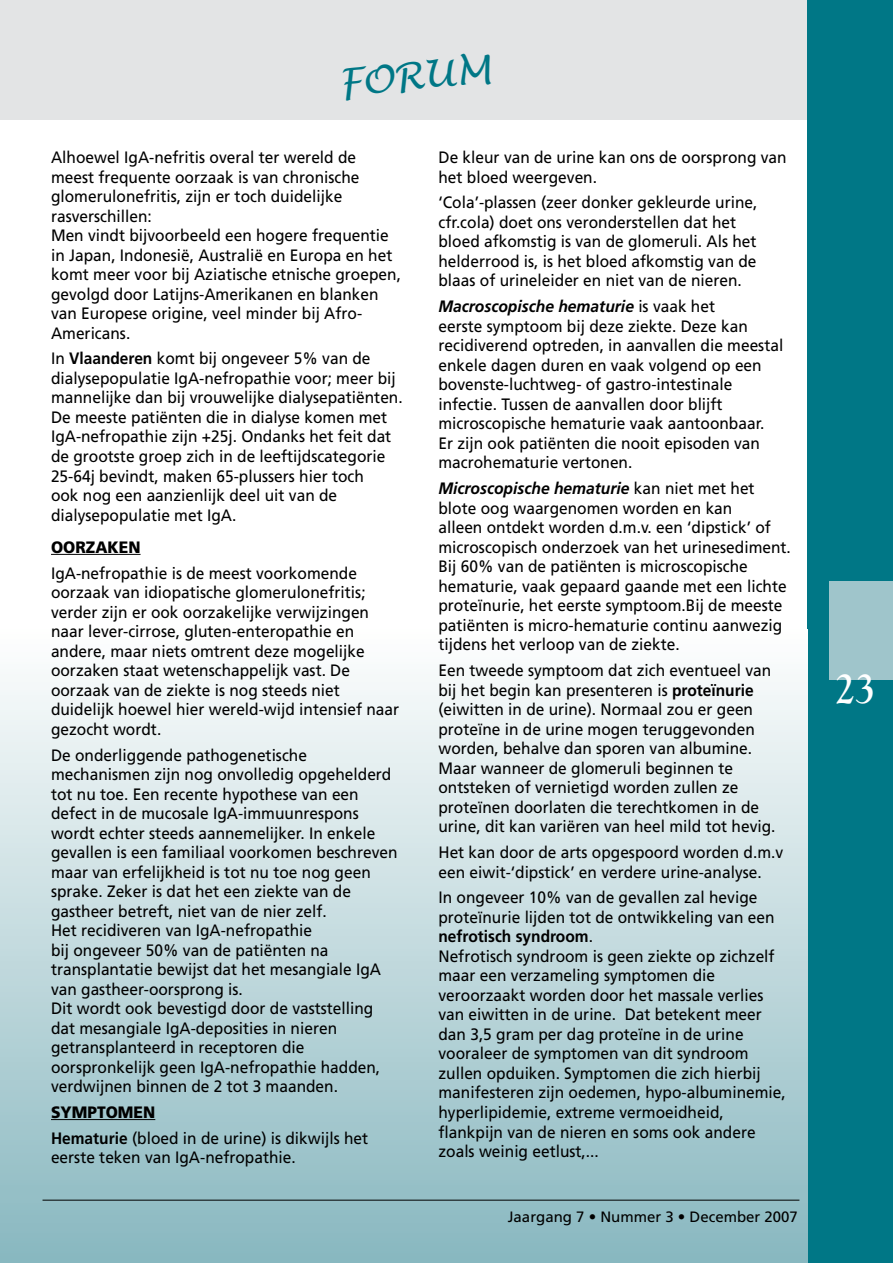
<style>
.page{position:relative;width:893px;height:1263px;background:#fff}
.page>*{position:absolute;margin:0;border:0;box-sizing:border-box;transform-origin:0 0}
.t1{font:700 45px "Goudy Old Style T";color:#fff;scale:.9 1}
.t2{font:italic 37.65px "Lucida Handwriting";color:#007786}
.t3{font:16.5px/19.5px "Frutiger LT";color:#000;scale:.94 1}
.t4{font:900 16.5px "Frutiger LT";color:#000;scale:.95 1}
.t5{font:15px "Frutiger LT";color:#000}
.s1{font-weight:700}
.s2{font-weight:900}
.s3{font-weight:700;font-style:italic}
</style>
<div class="page">
<div style="left:0;top:0;width:893px;height:119px;background:#e3e4e5"></div>
<div style="left:808px;top:0;width:85px;height:1263px;background:#007786"></div>
<div style="left:829px;top:581px;width:64px;height:98px;background:#9fc5cb"></div>
<div style="left:0;top:629px;width:808px;height:634px;background:linear-gradient(to bottom,#fffffe,#88b7bf)"></div>
<hr style="left:43px;top:1200px;width:756px;height:1px;background:#000">
<hr style="left:51px;top:554px;width:90px;height:1px;background:#000">
<hr style="left:51px;top:1119px;width:104px;height:1px;background:#000">
<h2 class="t2" style="left:336px;top:60px;width:154px;rotate:-5deg">FORUM</h2>
<p class="t3" style="left:51px;top:148px;width:374px">Alhoewel IgA-nefritis overal ter wereld de meest frequente oorzaak is van chronische glomerulonefritis, zijn er toch duidelijke rasverschillen:<br>Men vindt bijvoorbeeld een hogere frequentie in Japan, Indonesië, Australië en Europa en het komt meer voor bij Aziatische etnische groepen, gevolgd door Latijns-Amerikanen en blanken van Europese origine, veel minder bij Afro-Americans.</p>
<p class="t3" style="left:51px;top:349px;width:376px">In <span class="s1">Vlaanderen</span> komt bij ongeveer 5% van de dialysepopulatie IgA-nefropathie voor; meer bij mannelijke dan bij vrouwelijke dialysepatiënten.<br>De meeste patiënten die in dialyse komen met IgA-nefropathie zijn +25j. Ondanks het feit dat de grootste groep zich in de leeftijdscategorie 25-64j bevindt, maken 65-plussers hier toch<br>ook nog een aanzienlijk deel uit van de dialysepopulatie met IgA.</p>
<p class="t4" style="left:51px;top:537px;width:96px">OORZAKEN</p>
<p class="t3" style="left:51px;top:563px;width:372px">IgA-nefropathie is de meest voorkomende oorzaak van idiopatische glomerulonefritis; verder zijn er ook oorzakelijke verwijzingen naar lever-cirrose, gluten-enteropathie en andere, maar niets omtrent deze mogelijke oorzaken staat wetenschappelijk vast. De oorzaak van de ziekte is nog steeds niet duidelijk hoewel hier wereld-wijd intensief naar gezocht wordt.</p>
<p class="t3" style="left:51px;top:745px;width:370px">De onderliggende pathogenetische mechanismen zijn nog onvolledig opgehelderd tot nu toe. Een recente hypothese van een defect in de mucosale IgA-immuunrespons wordt echter steeds aannemelijker. In enkele gevallen is een familiaal voorkomen beschreven maar van erfelijkheid is tot nu toe nog geen sprake. Zeker is dat het een ziekte van de gastheer betreft, niet van de nier zelf.<br>Het recidiveren van IgA-nefropathie<br>bij ongeveer 50% van de patiënten na transplantatie bewijst dat het mesangiale IgA van gastheer-oorsprong is.<br>Dit wordt ook bevestigd door de vaststelling dat mesangiale IgA-deposities in nieren getransplanteerd in receptoren die oorspronkelijk geen IgA-nefropathie hadden, verdwijnen binnen de 2 tot 3 maanden.</p>
<p class="t3" style="left:51px;top:1099px;width:339px;line-height:26px"><span class="s2">SYMPTOMEN<br></span><span class="s1">Hematurie</span> (bloed in de urine) is dikwijls het</p>
<p class="t3" style="left:51px;top:1148px;width:262px">eerste teken van IgA-nefropathie.</p>
<p class="t3" style="left:438px;top:148px;width:372px">De kleur van de urine kan ons de oorsprong van het bloed weergeven.</p>
<p class="t3" style="left:438px;top:193px;width:341px">‘Cola’-plassen (zeer donker gekleurde urine, cfr.cola) doet ons veronderstellen dat het bloed afkomstig is van de glomeruli. Als het helderrood is, is het bloed afkomstig van de blaas of urineleider en niet van de nieren.</p>
<p class="t3" style="left:438px;top:297px;width:368px"><span class="s3">Macroscopische hematurie</span> is vaak het<br>eerste symptoom bij deze ziekte. Deze kan recidiverend optreden, in aanvallen die meestal enkele dagen duren en vaak volgend op een bovenste-luchtweg- of gastro-intestinale infectie. Tussen de aanvallen door blijft microscopische hematurie vaak aantoonbaar.<br>Er zijn ook patiënten die nooit episoden van macrohematurie vertonen.</p>
<p class="t3" style="left:438px;top:479px;width:376px"><span class="s3">Microscopische hematurie</span> kan niet met het blote oog waargenomen worden en kan<br>alleen ontdekt worden d.m.v. een ‘dipstick’ of microscopisch onderzoek van het urinesediment.<br>Bij 60% van de patiënten is microscopische hematurie, vaak gepaard gaande met een lichte proteïnurie, het eerste symptoom.Bij de meeste patiënten is micro-hematurie continu aanwezig tijdens het verloop van de ziekte.</p>
<p class="t3" style="left:438px;top:661px;width:360px">Een tweede symptoom dat zich eventueel van bij het begin kan presenteren is <span class="s1">proteïnurie </span>(eiwitten in de urine). Normaal zou er geen proteïne in de urine mogen teruggevonden worden, behalve dan sporen van albumine.<br>Maar wanneer de glomeruli beginnen te ontsteken of vernietigd worden zullen ze proteïnen doorlaten die terechtkomen in de urine, dit kan variëren van heel mild tot hevig.</p>
<p class="t3" style="left:438px;top:843px;width:368px">Het kan door de arts opgespoord worden d.m.v een eiwit-‘dipstick’ en verdere urine-analyse.</p>
<p class="t3" style="left:438px;top:888px;width:371px">In ongeveer 10% van de gevallen zal hevige proteïnurie lijden tot de ontwikkeling van een <span class="s1">nefrotisch syndroom</span>.<br>Nefrotisch syndroom is geen ziekte op zichzelf maar een verzameling symptomen die veroorzaakt worden door het massale verlies van eiwitten in de urine. Dat betekent meer dan 3,5 gram per dag proteïne in de urine vooraleer de symptomen van dit syndroom zullen opduiken. Symptomen die zich hierbij manifesteren zijn oedemen, hypo-albuminemie, hyperlipidemie, extreme vermoeidheid, flankpijn van de nieren en soms ook andere zoals weinig eetlust,...</p>
<p class="t5" style="left:508px;top:1208px;width:292px">Jaargang 7 • Nummer 3 • December 2007</p>
<h1 class="t1" style="left:835px;top:663px;width:46px">23</h1>
</div>
